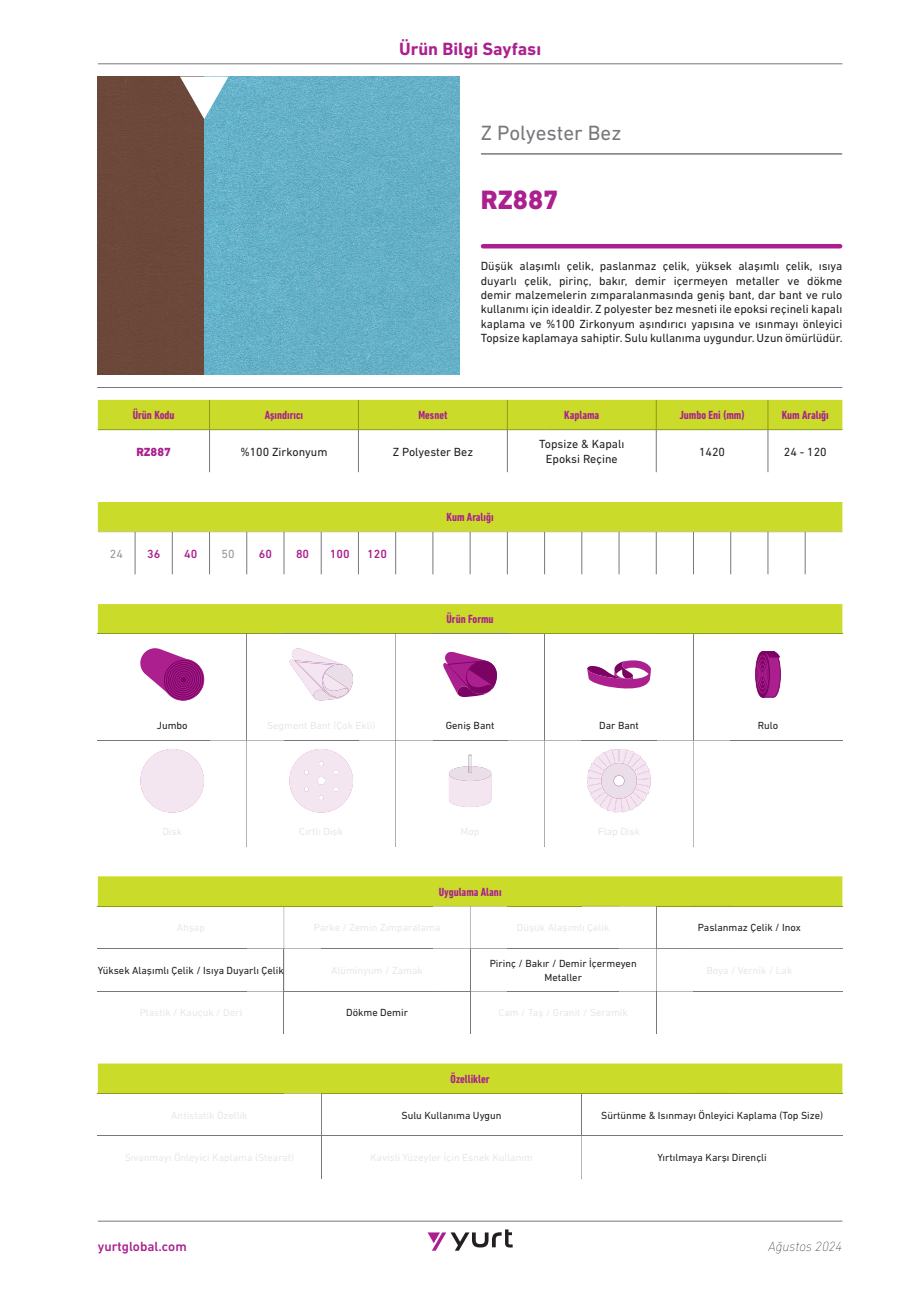
<style>
.page{position:relative;width:919px;height:1289px;background:#fff}
.page>*{position:absolute;margin:0;border:0;box-sizing:border-box;transform-origin:0 0}
.t1{font:800 27px "DIN Next LT Pro";color:#ab208e}
.t2{font:21px "DIN Next LT Pro";color:#76787b}
.t3{font:700 18px "DIN Next LT Pro";color:#ab208e}
.t4{font:500 13.5px "DIN Next LT Pro";color:#ab208e}
.t5{font:italic 200 13.5px "DIN Next LT Pro";color:#231f20}
.t6{font:12px/14.4px "DIN Next LT Pro";color:#231f20;text-align:justify}
.t7{font:700 condensed 12px "DIN Next LT Pro";color:#ab208e}
.t8{font:500 12px "DIN Next LT Pro";color:#ab208e}
.t9{font:800 12px "DIN Next LT Pro";color:#ab208e}
.t10{font:12px "DIN Next LT Pro";color:#939598}
.t11{font:10.5px/13.8px "DIN Next LT Pro";color:#231f20;text-align:center}
.t12{font:10.5px "DIN Next LT Pro";color:#e7e8e9}
</style>
<div class="page">
<hr style="left:97px;top:387px;width:745px;height:1px;background:#76787b">
<hr style="left:481px;top:153px;width:360px;height:2px;background:#76787b">
<hr style="left:483px;top:244px;width:357px;height:4px;background:#ab208e">
<img style="left:98px;top:77px;width:361px;height:297px">
<svg style="left:180px;top:77px;width:48px;height:42px"></svg>
<svg style="left:98px;top:502px;width:744px;height:404px"></svg>
<svg style="left:98px;top:1033px;width:744px;height:60px"></svg>
<hr style="left:98px;top:429px;width:37px;height:1px;background:#8b9b1c">
<hr style="left:135px;top:429px;width:37px;height:1px;background:#8b9b1c">
<hr style="left:172px;top:429px;width:37px;height:1px;background:#8b9b1c">
<hr style="left:209px;top:429px;width:38px;height:1px;background:#8b9b1c">
<hr style="left:247px;top:429px;width:37px;height:1px;background:#8b9b1c">
<hr style="left:284px;top:429px;width:37px;height:1px;background:#8b9b1c">
<hr style="left:321px;top:429px;width:37px;height:1px;background:#8b9b1c">
<hr style="left:358px;top:429px;width:37px;height:1px;background:#8b9b1c">
<hr style="left:395px;top:429px;width:38px;height:1px;background:#8b9b1c">
<hr style="left:433px;top:429px;width:37px;height:1px;background:#8b9b1c">
<hr style="left:470px;top:429px;width:37px;height:1px;background:#8b9b1c">
<hr style="left:507px;top:429px;width:37px;height:1px;background:#8b9b1c">
<hr style="left:544px;top:429px;width:37px;height:1px;background:#8b9b1c">
<hr style="left:581px;top:429px;width:38px;height:1px;background:#8b9b1c">
<hr style="left:619px;top:429px;width:37px;height:1px;background:#8b9b1c">
<hr style="left:656px;top:429px;width:37px;height:1px;background:#8b9b1c">
<hr style="left:693px;top:429px;width:37px;height:1px;background:#8b9b1c">
<hr style="left:730px;top:429px;width:37px;height:1px;background:#8b9b1c">
<hr style="left:767px;top:429px;width:38px;height:1px;background:#8b9b1c">
<hr style="left:805px;top:429px;width:37px;height:1px;background:#8b9b1c">
<hr style="left:209px;top:430px;width:1px;height:42px;background:#76787b">
<hr style="left:358px;top:430px;width:1px;height:42px;background:#76787b">
<hr style="left:507px;top:430px;width:1px;height:42px;background:#76787b">
<hr style="left:656px;top:430px;width:1px;height:42px;background:#76787b">
<hr style="left:767px;top:430px;width:1px;height:42px;background:#76787b">
<div style="left:98px;top:400px;width:744px;height:29px;background:#cadb2a"></div>
<hr style="left:98px;top:531px;width:37px;height:1px;background:#bfc684">
<hr style="left:135px;top:531px;width:37px;height:1px;background:#bfc684">
<hr style="left:172px;top:531px;width:37px;height:1px;background:#bfc684">
<hr style="left:209px;top:531px;width:38px;height:1px;background:#bfc684">
<hr style="left:247px;top:531px;width:37px;height:1px;background:#bfc684">
<hr style="left:284px;top:531px;width:37px;height:1px;background:#bfc684">
<hr style="left:321px;top:531px;width:37px;height:1px;background:#bfc684">
<hr style="left:358px;top:531px;width:37px;height:1px;background:#bfc684">
<hr style="left:395px;top:531px;width:38px;height:1px;background:#bfc684">
<hr style="left:433px;top:531px;width:37px;height:1px;background:#bfc684">
<hr style="left:470px;top:531px;width:37px;height:1px;background:#bfc684">
<hr style="left:544px;top:531px;width:37px;height:1px;background:#bfc684">
<hr style="left:581px;top:531px;width:38px;height:1px;background:#bfc684">
<hr style="left:619px;top:531px;width:37px;height:1px;background:#bfc684">
<hr style="left:730px;top:531px;width:37px;height:1px;background:#bfc684">
<hr style="left:767px;top:531px;width:38px;height:1px;background:#bfc684">
<hr style="left:805px;top:531px;width:37px;height:1px;background:#bfc684">
<hr style="left:135px;top:532px;width:1px;height:42px;background:#76787b">
<hr style="left:172px;top:532px;width:1px;height:42px;background:#76787b">
<hr style="left:209px;top:532px;width:1px;height:42px;background:#76787b">
<hr style="left:246px;top:532px;width:1px;height:42px;background:#76787b">
<hr style="left:284px;top:532px;width:1px;height:42px;background:#76787b">
<hr style="left:321px;top:532px;width:1px;height:42px;background:#76787b">
<hr style="left:358px;top:532px;width:1px;height:42px;background:#76787b">
<hr style="left:395px;top:532px;width:1px;height:42px;background:#76787b">
<hr style="left:432px;top:532px;width:1px;height:42px;background:#76787b">
<hr style="left:470px;top:532px;width:1px;height:42px;background:#76787b">
<hr style="left:581px;top:532px;width:1px;height:42px;background:#76787b">
<hr style="left:618px;top:532px;width:1px;height:42px;background:#76787b">
<hr style="left:767px;top:532px;width:1px;height:42px;background:#76787b">
<hr style="left:804px;top:532px;width:1px;height:42px;background:#76787b">
<hr style="left:507px;top:531px;width:37px;height:1px;background:#bfc684">
<hr style="left:507px;top:532px;width:1px;height:42px;background:#76787b">
<hr style="left:544px;top:532px;width:1px;height:42px;background:#76787b">
<hr style="left:693px;top:531px;width:37px;height:1px;background:#bfc684">
<hr style="left:693px;top:532px;width:1px;height:42px;background:#76787b">
<hr style="left:730px;top:532px;width:1px;height:42px;background:#76787b">
<hr style="left:656px;top:531px;width:37px;height:1px;background:#bfc684">
<hr style="left:656px;top:532px;width:1px;height:42px;background:#76787b">
<svg style="left:98px;top:633px;width:744px;height:213px"></svg>
<svg style="left:98px;top:906px;width:744px;height:127px"></svg>
<hr style="left:470px;top:991px;width:1px;height:42px;background:#76787b">
<hr style="left:619px;top:1093px;width:37px;height:1px;background:#8b9b1c">
<hr style="left:656px;top:1093px;width:37px;height:1px;background:#8b9b1c">
<svg style="left:693px;top:1093px;width:149px;height:1px"></svg>
<svg style="left:98px;top:1093px;width:521px;height:85px"></svg>
<hr style="left:619px;top:1135px;width:37px;height:1px;background:#76787b">
<hr style="left:656px;top:1135px;width:37px;height:1px;background:#76787b">
<hr style="left:693px;top:1135px;width:37px;height:1px;background:#76787b">
<hr style="left:730px;top:1135px;width:37px;height:1px;background:#76787b">
<hr style="left:767px;top:1135px;width:38px;height:1px;background:#76787b">
<hr style="left:805px;top:1135px;width:37px;height:1px;background:#76787b">
<svg style="left:427px;top:1229px;width:85px;height:21px"></svg>
<hr style="left:98px;top:64px;width:744px;height:1px;background:#76787b">
<hr style="left:98px;top:1220px;width:744px;height:1px;background:#76787b">
<h3 class="t3" style="left:399px;top:38px;width:144px">Ürün Bilgi Sayfası</h3>
<h2 class="t2" style="left:480px;top:121px;width:142px">Z Polyester Bez</h2>
<h1 class="t1" style="left:480px;top:184px;width:79px">RZ887</h1>
<p class="t6" style="left:480px;top:259px;width:363px">Düşük alaşımlı çelik, paslanmaz çelik, yüksek alaşımlı çelik, ısıya duyarlı çelik, pirinç, bakır, demir içermeyen metaller ve dökme demir malzemelerin zımparalanmasında geniş bant, dar bant ve rulo kullanımı için idealdir. Z polyester bez mesneti ile epoksi reçineli kapalı kaplama ve %100 Zirkonyum aşındırıcı yapısına ve ısınmayı önleyici Topsize kaplamaya sahiptir. Sulu kullanıma uygundur. Uzun ömürlüdür.</p>
<p class="t7" style="left:133px;top:408px;width:43px">Ürün Kodu</p>
<p class="t7" style="left:265px;top:408px;width:40px">Aşındırıcı</p>
<p class="t7" style="left:418px;top:408px;width:30px">Mesnet</p>
<p class="t7" style="left:564px;top:408px;width:37px">Kaplama</p>
<p class="t7" style="left:679px;top:408px;width:67px">Jumbo Eni (mm)</p>
<p class="t7" style="left:781px;top:408px;width:49px">Kum Aralığı</p>
<p class="t9" style="left:136px;top:444px;width:36px">RZ887</p>
<p class="t6" style="left:240px;top:444px;width:89px">%100 Zirkonyum</p>
<p class="t6" style="left:392px;top:444px;width:82px">Z Polyester Bez</p>
<p class="t6" style="left:539px;top:437px;width:86px;text-align:center">Topsize &amp; Kapalı<br>Epoksi Reçine</p>
<p class="t6" style="left:699px;top:444px;width:28px">1420</p>
<p class="t6" style="left:783px;top:444px;width:44px">24 - 120</p>
<p class="t10" style="left:110px;top:546px;width:15px">24</p>
<p class="t8" style="left:147px;top:546px;width:15px">36</p>
<p class="t8" style="left:184px;top:546px;width:15px">40</p>
<p class="t10" style="left:222px;top:546px;width:15px">50</p>
<p class="t8" style="left:259px;top:546px;width:15px">60</p>
<p class="t8" style="left:296px;top:546px;width:15px">80</p>
<p class="t8" style="left:330px;top:546px;width:21px">100</p>
<p class="t8" style="left:367px;top:546px;width:21px">120</p>
<p class="t7" style="left:446px;top:510px;width:49px">Kum Aralığı</p>
<p class="t7" style="left:446px;top:612px;width:49px">Ürün Formu</p>
<p class="t11" style="left:157px;top:718px;width:32px">Jumbo</p>
<p class="t11" style="left:446px;top:718px;width:50px">Geniş Bant</p>
<p class="t11" style="left:599px;top:718px;width:41px">Dar Bant</p>
<p class="t11" style="left:757px;top:718px;width:22px">Rulo</p>
<p class="t12" style="left:162px;top:825px;width:21px">Disk</p>
<p class="t12" style="left:598px;top:825px;width:44px">Flap Disk</p>
<p class="t7" style="left:438px;top:884px;width:64px">Uygulama Alanı</p>
<p class="t11" style="left:98px;top:963px;width:187px">Yüksek Alaşımlı Çelik / Isıya Duyarlı Çelik</p>
<p class="t11" style="left:489px;top:956px;width:148px">Pirinç / Bakır / Demir İçermeyen<br>Metaller</p>
<p class="t11" style="left:346px;top:1005px;width:63px">Dökme Demir</p>
<p class="t11" style="left:698px;top:920px;width:104px">Paslanmaz Çelik / Inox</p>
<p class="t7" style="left:450px;top:1071px;width:40px">Özellikler</p>
<p class="t11" style="left:401px;top:1107px;width:102px">Sulu Kullanıma Uygun</p>
<p class="t11" style="left:601px;top:1107px;width:223px">Sürtünme &amp; Isınmayı Önleyici Kaplama (Top Size)</p>
<p class="t11" style="left:657px;top:1150px;width:111px">Yırtılmaya Karşı Dirençli</p>
<p class="t4" style="left:98px;top:1238px;width:90px">yurtglobal.com</p>
<p class="t5" style="left:768px;top:1238px;width:76px">Ağustos 2024</p>
</div>
